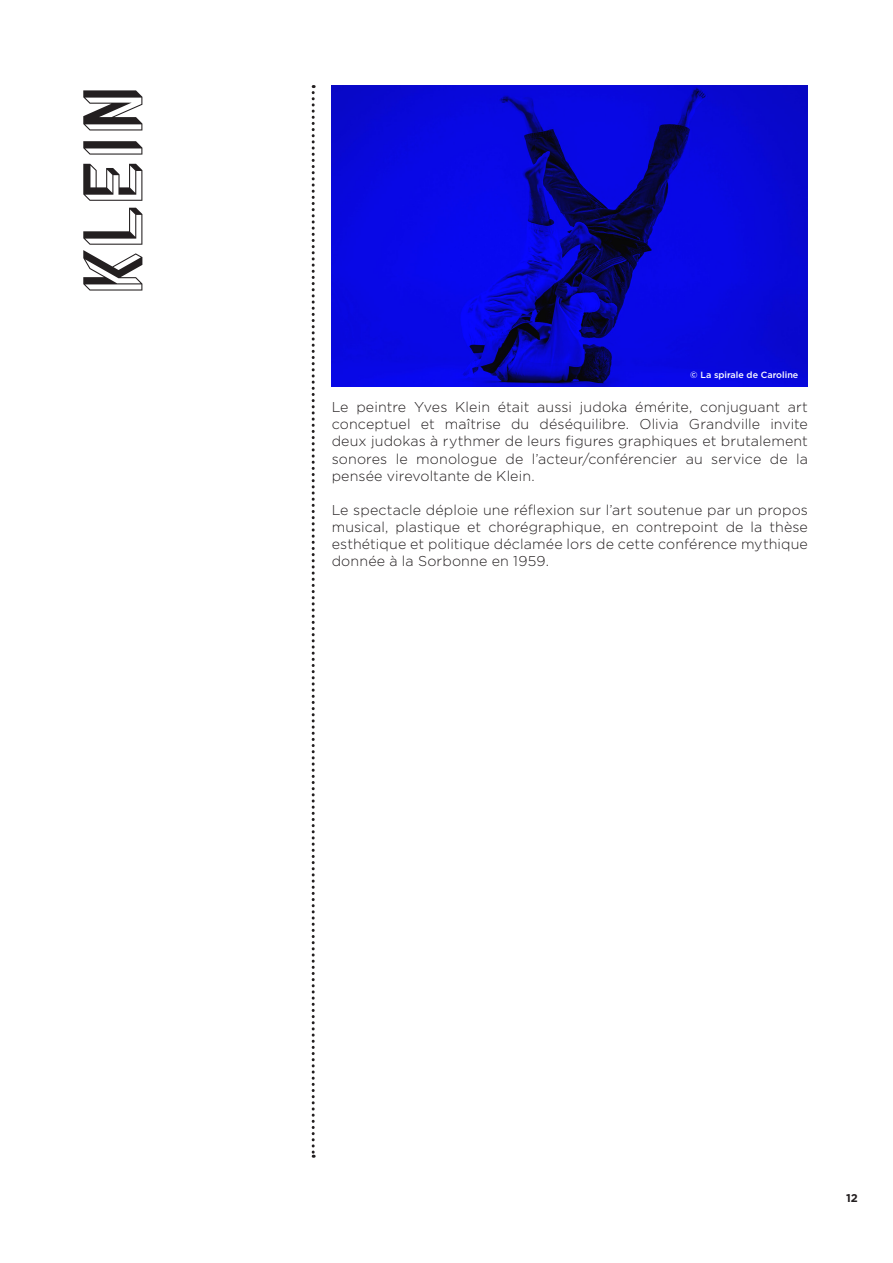
<style>
.page{position:relative;width:893px;height:1263px;background:#fff}
.page>*{position:absolute;margin:0;border:0;box-sizing:border-box;transform-origin:0 0}
.titre{font:500 76.5px "Utopia";color:#231f20}
.oeuvre{font:300 14.25px/17.1px "Gotham";letter-spacing:.01em;color:#231f20;text-align:justify}
.t1{font:700 11.25px "Gotham";color:#231f20}
.oeuvre-2{font:500 9px "Gotham";color:#fff}
</style>
<div class="page">
<svg style="left:312px;top:85px;width:3px;height:1073px"></svg>
<img style="left:332px;top:85px;width:476px;height:302px">
<p class="titre" style="left:62px;top:296px;width:212px;rotate:-90deg">klein</p>
<p class="oeuvre-2" style="left:690px;top:369px;width:110px">© La spirale de Caroline</p>
<p class="oeuvre" style="left:332px;top:398px;width:478px">Le peintre Yves Klein était aussi judoka émérite, conjuguant art conceptuel et maîtrise du déséquilibre. Olivia Grandville invite deux judokas à rythmer de leurs figures graphiques et brutalement sonores le monologue de l’acteur/conférencier au service de la pensée virevoltante de Klein.</p>
<p class="oeuvre" style="left:332px;top:501px;width:478px">Le spectacle déploie une réflexion sur l’art soutenue par un propos musical, plastique et chorégraphique, en contrepoint de la thèse esthétique et politique déclamée lors de cette conférence mythique donnée à la Sorbonne en 1959.</p>
<p class="t1" style="left:846px;top:1191px;width:13px">12</p>
</div>
